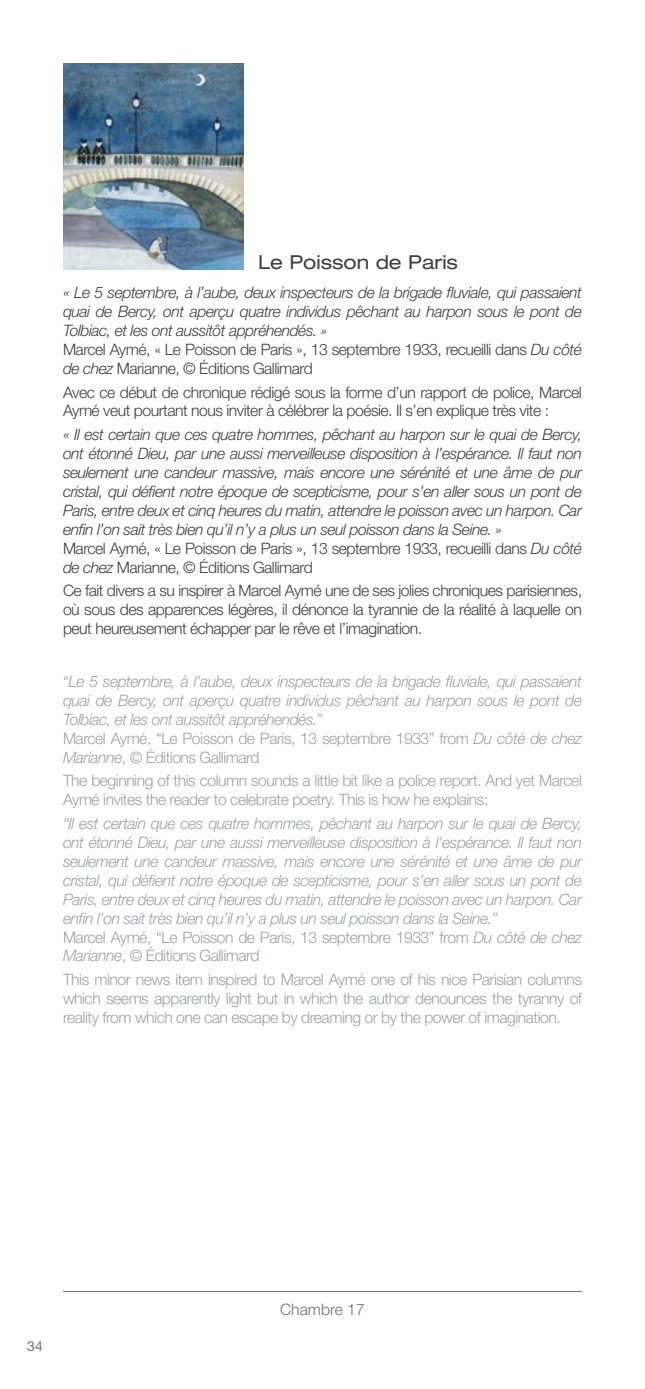
<style>
.page{position:relative;width:645px;height:1389px;background:#fff}
.page>*{position:absolute;margin:0;border:0;box-sizing:border-box;transform-origin:0 0}
.t1{font:expanded 19.25px "Helvetica Neue LT Std";color:#3e3d40}
.t2{font:italic 300 15.75px/18.9px "Helvetica Neue LT Std";letter-spacing:-.03em;color:#3e3d40;text-align:justify}
.t3{font:italic 300 15.75px/18.9px "Helvetica Neue LT Std";letter-spacing:-.03em;color:#9ea0a2;text-align:justify}
.t4{font:300 15.75px/18.9px "Helvetica Neue LT Std";letter-spacing:-.03em;color:#3e3d40}
.t5{font:300 15.75px/18.9px "Helvetica Neue LT Std";letter-spacing:-.03em;color:#9ea0a2}
.t6{font:300 15.75px "Helvetica Neue LT Std";color:#707172}
.t7{font:14px "Helvetica Neue LT Std";color:#707172}
.s1{font-style:italic}
.s2{font-style:normal}
</style>
<div class="page">
<hr style="left:63px;top:1291px;width:519px;height:1px;background:#707172">
<img style="left:63px;top:63px;width:180px;height:207px">
<p class="t1" style="left:258px;top:251px;width:202px">Le Poisson de Paris</p>
<p class="t2" style="left:63px;top:283px;width:520px">« Le 5 septembre, à l’aube, deux inspecteurs de la brigade fluviale, qui passaient quai de Bercy, ont aperçu quatre individus pêchant au harpon sous le pont de Tolbiac, et les ont aussitôt appréhendés. »</p>
<p class="t4" style="left:63px;top:339px;width:520px">Marcel Aymé, « Le Poisson de Paris », 13 septembre 1933, recueilli dans <span class="s1">Du côté de chez</span> Marianne, © Éditions Gallimard</p>
<p class="t4" style="left:63px;top:382px;width:520px">Avec ce début de chronique rédigé sous la forme d’un rapport de police, Marcel<br>Aymé veut pourtant nous inviter à célébrer la poésie. Il s’en explique très vite :</p>
<p class="t2" style="left:63px;top:425px;width:520px">« Il est certain que ces quatre hommes, pêchant au harpon sur le quai de Bercy, ont étonné Dieu, par une aussi merveilleuse disposition à l’espérance. Il faut non seulement une candeur massive, mais encore une sérénité et une âme de pur cristal, qui défient notre époque de scepticisme, pour s’en aller sous un pont de Paris, entre deux et cinq heures du matin, attendre le poisson avec un harpon. Car enfin l’on sait très bien qu’il n’y a plus un seul poisson dans la Seine. »</p>
<p class="t4" style="left:63px;top:538px;width:520px">Marcel Aymé, « Le Poisson de Paris », 13 septembre 1933, recueilli dans <span class="s1">Du côté de chez</span> Marianne, © Éditions Gallimard</p>
<p class="t4" style="left:63px;top:581px;width:520px;text-align:justify">Ce fait divers a su inspirer à Marcel Aymé une de ses jolies chroniques parisiennes, où sous des apparences légères, il dénonce la tyrannie de la réalité à laquelle on peut heureusement échapper par le rêve et l’imagination.</p>
<p class="t3" style="left:63px;top:672px;width:520px"><span class="s2">“</span>Le 5 septembre, à l’aube, deux inspecteurs de la brigade fluviale, qui passaient quai de Bercy, ont aperçu quatre individus pêchant au harpon sous le pont de Tolbiac, et les ont aussitôt appréhendés.<span class="s2">”</span></p>
<p class="t5" style="left:63px;top:728px;width:520px">Marcel Aymé, “Le Poisson de Paris, 13 septembre 1933” from <span class="s1">Du côté de chez<br>Marianne</span>, © Éditions Gallimard</p>
<p class="t5" style="left:63px;top:771px;width:520px">The beginning of this column sounds a little bit like a police report. And yet Marcel<br>Aymé invites the reader to celebrate poetry. This is how he explains:</p>
<p class="t3" style="left:63px;top:814px;width:520px">“Il est certain que ces quatre hommes, pêchant au harpon sur le quai de Bercy, ont étonné Dieu, par une aussi merveilleuse disposition à l’espérance. Il faut non seulement une candeur massive, mais encore une sérénité et une âme de pur cristal, qui défient notre époque de scepticisme, pour s’en aller sous un pont de Paris, entre deux et cinq heures du matin, attendre le poisson avec un harpon. Car enfin l’on sait très bien qu’il n’y a plus un seul poisson dans la Seine.”</p>
<p class="t5" style="left:63px;top:927px;width:520px">Marcel Aymé, “Le Poisson de Paris, 13 septembre 1933” from <span class="s1">Du côté de chez<br>Marianne</span>, © Éditions Gallimard</p>
<p class="t5" style="left:63px;top:970px;width:520px;text-align:justify">This minor news item inspired to Marcel Aymé one of his nice Parisian columns which seems apparently light but in which the author denounces the tyranny of reality from which one can escape by dreaming or by the power of imagination.</p>
<p class="t7" style="left:27px;top:1338px;width:17px">34</p>
<p class="t6" style="left:280px;top:1300px;width:86px">Chambre 17</p>
</div>
